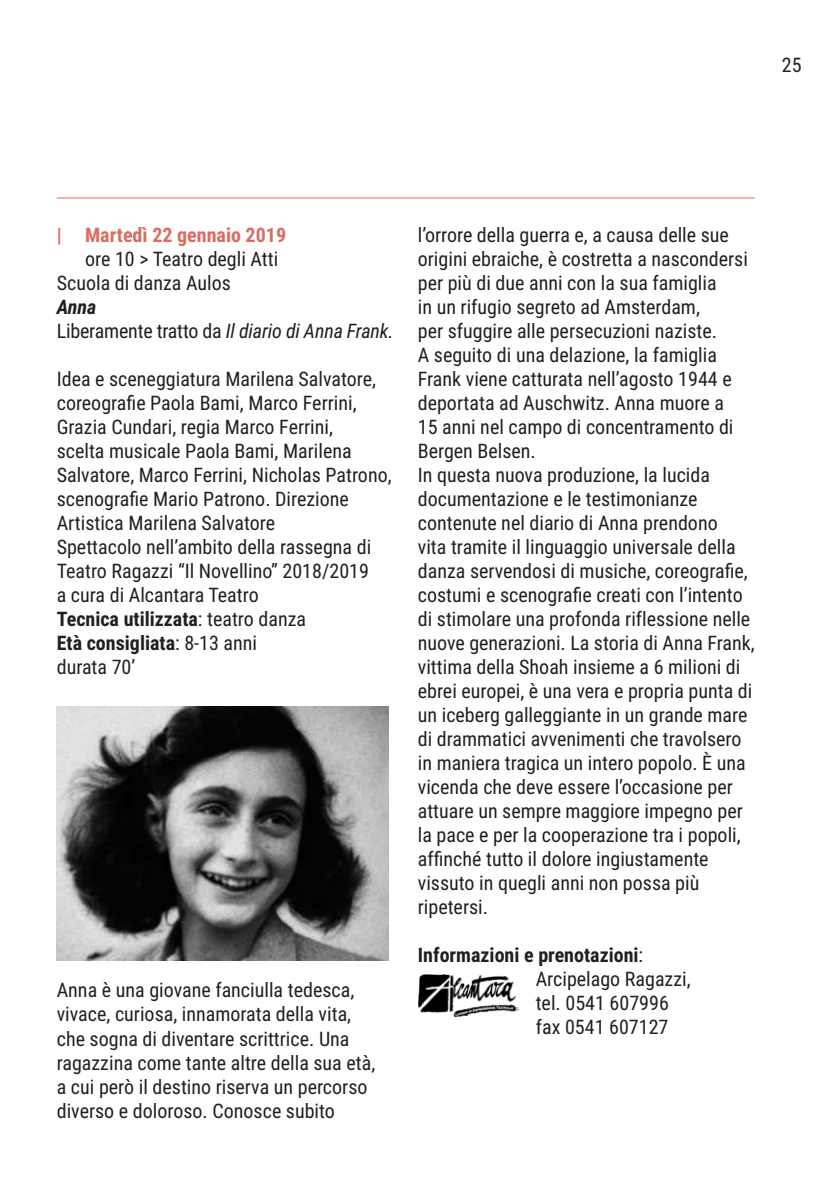
<style>
.page{position:relative;width:840px;height:1191px;background:#fff}
.page>*{position:absolute;margin:0;border:0;box-sizing:border-box;transform-origin:0 0}
.t1{font:20px/24px "Roboto Condensed";color:#231f20}
.t2{font:italic 20px/24px "Roboto Condensed";letter-spacing:-.01em;color:#231f20}
.t3{font:700 20px "Roboto Condensed";color:#dc6c61}
.s1{font-weight:700}
.s2{font-style:normal}
</style>
<div class="page">
<hr style="left:57px;top:197px;width:697px;height:1px;background:#dc6c61">
<img style="left:57px;top:706px;width:331px;height:254px">
<img style="left:418px;top:974px;width:100px;height:42px">
<p class="t1" style="left:781px;top:52px;width:21px">25</p>
<p class="t3" style="left:57px;top:221px;width:231px">| Martedì 22 gennaio 2019</p>
<p class="t1" style="left:57px;top:246px;width:223px;text-indent:28px">ore 10 &gt; Teatro degli Atti<br>Scuola di danza Aulos</p>
<p class="t2" style="left:57px;top:294px;width:338px"><span class="s1">Anna<br></span><span class="s2">Liberamente tratto da</span> Il diario di Anna Frank.</p>
<p class="t1" style="left:57px;top:366px;width:336px">Idea e sceneggiatura Marilena Salvatore, coreografie Paola Bami, Marco Ferrini, Grazia Cundari, regia Marco Ferrini,<br>scelta musicale Paola Bami, Marilena Salvatore, Marco Ferrini, Nicholas Patrono, scenografie Mario Patrono. Direzione Artistica Marilena Salvatore<br>Spettacolo nell’ambito della rassegna di Teatro Ragazzi “Il Novellino” 2018/2019<br>a cura di Alcantara Teatro<br><span class="s1">Tecnica utilizzata</span>: teatro danza<br><span class="s1">Età consigliata</span>: 8-13 anni<br>durata 70’</p>
<p class="t1" style="left:57px;top:977px;width:320px">Anna è una giovane fanciulla tedesca, vivace, curiosa, innamorata della vita, che sogna di diventare scrittrice. Una ragazzina come tante altre della sua età, a cui però il destino riserva un percorso diverso e doloroso. Conosce subito</p>
<p class="t1" style="left:417px;top:222px;width:338px">l’orrore della guerra e, a causa delle sue origini ebraiche, è costretta a nascondersi per più di due anni con la sua famiglia<br>in un rifugio segreto ad Amsterdam,<br>per sfuggire alle persecuzioni naziste.<br>A seguito di una delazione, la famiglia Frank viene catturata nell’agosto 1944 e deportata ad Auschwitz. Anna muore a<br>15 anni nel campo di concentramento di Bergen Belsen.<br>In questa nuova produzione, la lucida documentazione e le testimonianze contenute nel diario di Anna prendono<br>vita tramite il linguaggio universale della danza servendosi di musiche, coreografie, costumi e scenografie creati con l’intento di stimolare una profonda riflessione nelle nuove generazioni. La storia di Anna Frank, vittima della Shoah insieme a 6 milioni di ebrei europei, è una vera e propria punta di un iceberg galleggiante in un grande mare di drammatici avvenimenti che travolsero in maniera tragica un intero popolo. È una vicenda che deve essere l’occasione per attuare un sempre maggiore impegno per la pace e per la cooperazione tra i popoli, affinché tutto il dolore ingiustamente vissuto in quegli anni non possa più ripetersi.</p>
<p class="t1" style="left:535px;top:942px;width:156px;text-indent:-118px"><span class="s1">Informazioni e prenotazioni</span>:<br>Arcipelago Ragazzi, tel. 0541 607996 fax 0541 607127</p>
</div>
